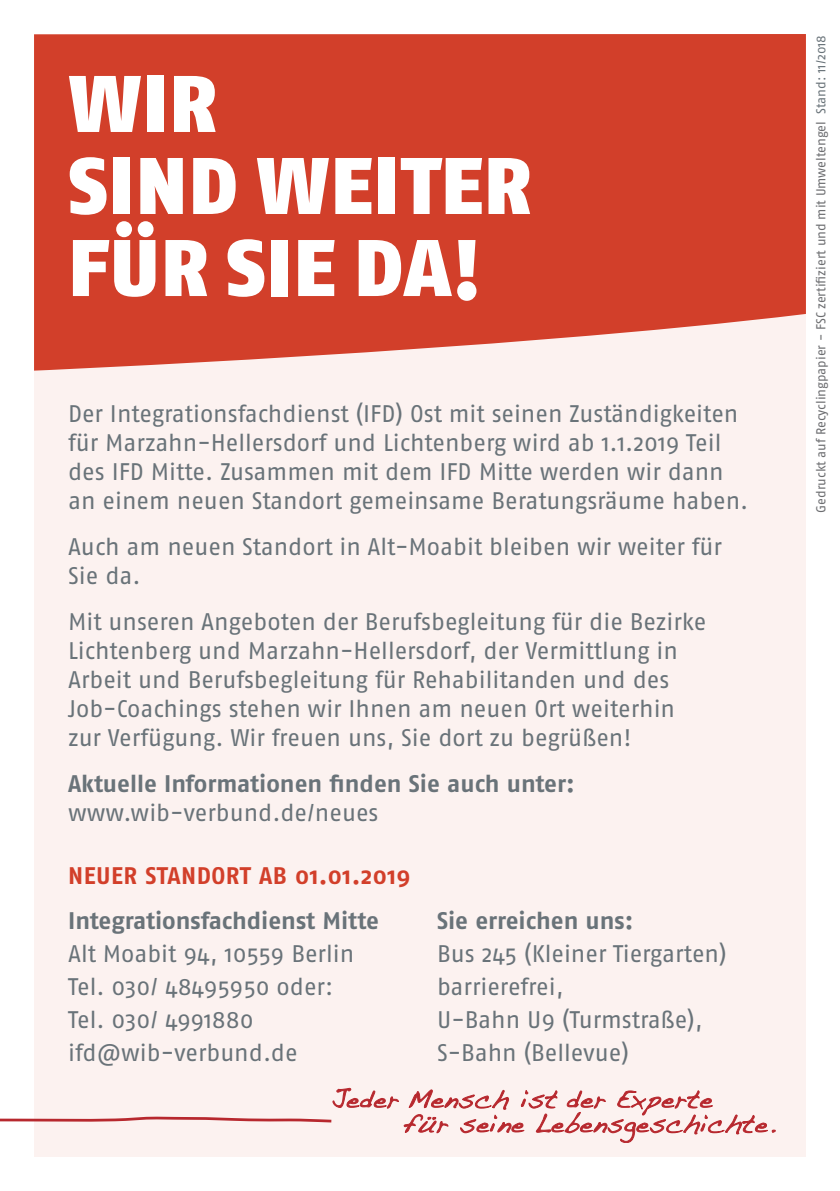
<style>
.page{position:relative;width:840px;height:1191px;background:#fff}
.page>*{position:absolute;margin:0;border:0;box-sizing:border-box;transform-origin:0 0}
.t1{font:900 80px/82px "Fago OT";letter-spacing:.01em;color:#fff}
.t2{font:24px/29px "Fago OT";letter-spacing:-.005em;color:#697379}
.t3{font:700 24px "Fago OT";color:#697379}
.t4{font:700 24px "Fago OT";letter-spacing:.02em;color:#d23f2a}
.t5{font:13px "Fago OT";color:#6c6d70}
.s1{color:#697379}
</style>
<div class="page">
<div style="left:34px;top:34px;width:771px;height:1123px;background:#fcf2f0"></div>
<svg style="left:0;top:1088px;width:775px;height:54px"></svg>
<svg style="left:34px;top:34px;width:771px;height:337px;background:#d54c38"></svg>
<h1 class="t1" style="left:68px;top:63px;width:464px">WIR<br>SIND WEITER<br>FÜR SIE DA!</h1>
<p class="t2" style="left:68px;top:399px;width:681px">Der Integrationsfachdienst (IFD) Ost mit seinen Zuständigkeiten für Marzahn-Hellersdorf und Lichtenberg wird ab 1.1.2019 Teil des IFD Mitte. Zusammen mit dem IFD Mitte werden wir dann an einem neuen Standort gemeinsame Beratungsräume haben.</p>
<p class="t2" style="left:68px;top:532px;width:655px">Auch am neuen Standort in Alt-Moabit bleiben wir weiter für<br>Sie da.</p>
<p class="t2" style="left:68px;top:607px;width:639px">Mit unseren Angeboten der Berufsbegleitung für die Bezirke Lichtenberg und Marzahn-Hellersdorf, der Vermittlung in Arbeit und Berufsbegleitung für Rehabilitanden und des Job-Coachings stehen wir Ihnen am neuen Ort weiterhin zur Verfügung. Wir freuen uns, Sie dort zu begrüßen!</p>
<p class="t3" style="left:68px;top:769px;width:508px">Aktuelle Informationen finden Sie auch unter:</p>
<p class="t2" style="left:68px;top:798px;width:312px">www.wib-verbund.de/neues</p>
<p class="t4" style="left:68px;top:861px;width:343px">NEUER STANDORT AB 01.01.2019</p>
<p class="t3" style="left:68px;top:906px;width:312px">Integrationsfachdienst Mitte</p>
<p class="t2" style="left:68px;top:937px;width:287px;line-height:33px">Alt Moabit 94, 10559 Berlin<br>Tel. 030/ 48495950 oder:<br>Tel. 030/ 4991880 ifd@wib-verbund.de</p>
<p class="t3" style="left:437px;top:906px;width:198px">Sie erreichen uns:</p>
<p class="t2" style="left:437px;top:937px;width:291px;line-height:33px">Bus 245 (Kleiner Tiergarten) barrierefrei,<br>U-Bahn U9 (Turmstraße),<br>S-Bahn (Bellevue)</p>
<p class="t5" style="left:812px;top:512px;width:479px;rotate:-90deg">Gedruckt auf Recyclingpapier - FSC zertifiziert und mit Umweltengel <span class="s1">Stand: 11/2018</span></p>
</div>
